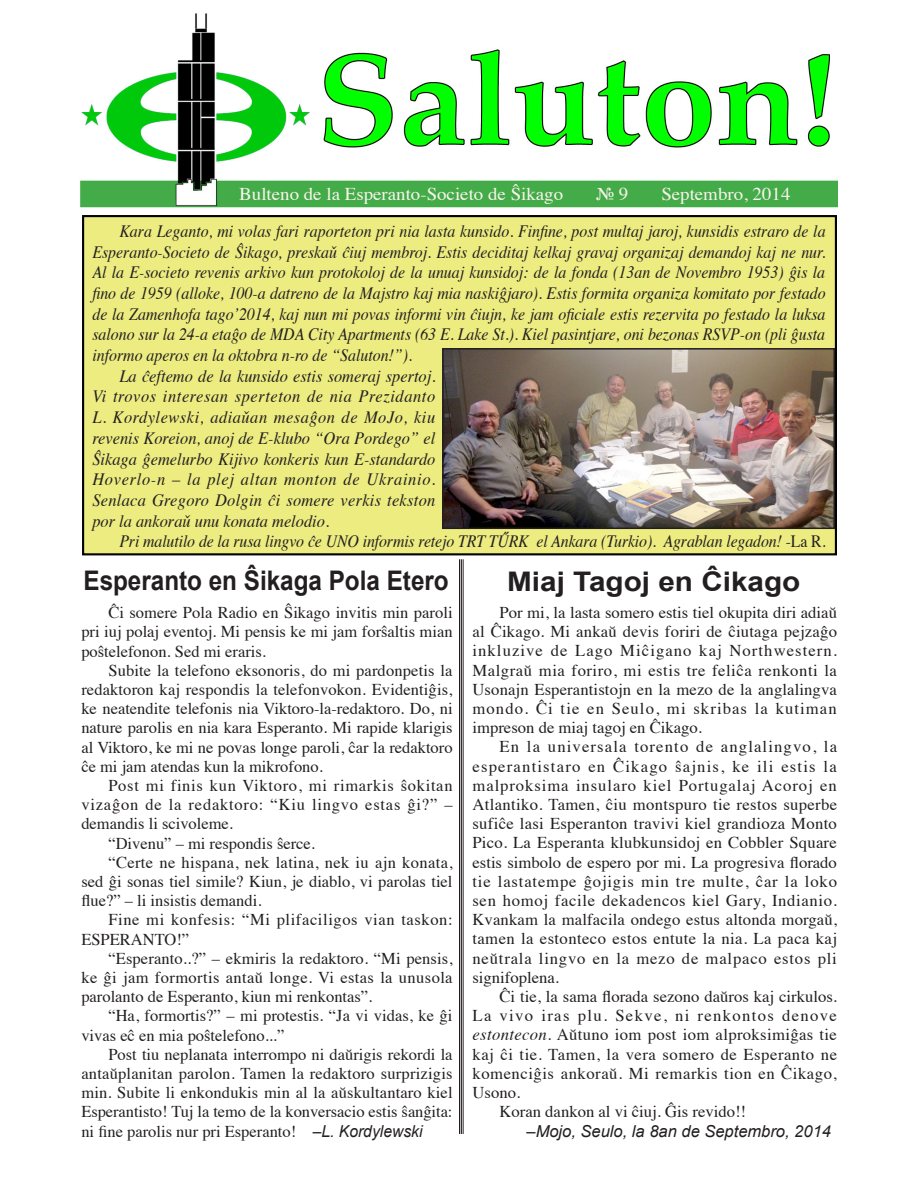
<style>
.page{position:relative;width:918px;height:1188px;background:#fff}
.page>*{position:absolute;margin:0;border:0;box-sizing:border-box;transform-origin:0 0}
.t1{font:700 27px "Arial";color:#231f20;scale:.9 1}
.t2{font:700 27px "Arial";color:#231f20;scale:1.1 1}
.t3{font:18px "Times";color:#faf4ed;scale:1.05 1}
.t4{font:italic 17.25px/20.7px "Times";color:#231f20;text-align:justify;scale:.92 1}
.t5{font:italic 17.25px/20.7px "Times";color:#231f20;text-align:justify;scale:.95 1}
.t6{font:16.5px/19.2px "Times";color:#231f20;text-align:justify}
.t7{font:16.5px/19.2px "Times";letter-spacing:.035em;color:#231f20}
.t8{font:italic 16.5px "Arial";color:#231f20}
.s1{font-style:normal}
.s2{font-family:"Arial";font-style:italic}
.s3{font-style:italic}
</style>
<div class="page">
<img style="left:80px;top:13px;width:757px;height:195px">
<div style="left:83px;top:216px;width:753px;height:338px;background:#ecec80"></div>
<div style="left:82px;top:215px;width:755px;height:340px;border:2px solid #030303"></div>
<hr style="left:459px;top:559px;width:1px;height:575px;background:#231f20">
<hr style="left:461px;top:559px;width:1px;height:575px;background:#231f20">
<hr style="left:463px;top:559px;width:1px;height:575px;background:#231f20">
<img style="left:445px;top:351px;width:387px;height:175px">
<div style="left:442px;top:348px;width:393px;height:181px;border:2px solid #231f20"></div>
<p class="t3" style="left:239px;top:177px;width:310px">Bulteno de la Esperanto-Societo de Ŝikago</p>
<p class="t3" style="left:596px;top:177px;width:32px">№ 9</p>
<p class="t3" style="left:661px;top:177px;width:124px">Septembro, 2014</p>
<p class="t4" style="left:92px;top:220px;width:799px;text-indent:27px">Kara Leganto, mi volas fari raporteton pri nia lasta kunsido. Finfine, post multaj jaroj, kunsidis estraro de la Esperanto-Societo de Ŝikago, preskaǔ ĉiuj membroj. Estis deciditaj kelkaj gravaj organizaj demandoj kaj ne nur.<br>Al la E-societo revenis arkivo kun protokoloj de la unuaj kunsidoj: de la fonda (13an de Novembro 1953) ĝis la fino de 1959 (alloke, 100-a datreno de la Majstro kaj mia naskiĝjaro). Estis formita organiza komitato por festado de la Zamenhofa tago’2014, kaj nun mi povas informi vin ĉiujn, ke jam oficiale estis rezervita po festado la luksa salono sur la 24-a etaĝo de MDA City Apartments (63 E. Lake St.). Kiel pasintjare, oni bezonas RSVP-on (pli ĝusta informo aperos en la oktobra n-ro de “Saluton!”).</p>
<p class="t5" style="left:92px;top:365px;width:363px;text-indent:27px">La ĉeftemo de la kunsido estis someraj spertoj.<br>Vi trovos interesan sperteton de nia Prezidanto L. Kordylewski, adiaǔan mesaĝon de MoJo, kiu revenis Koreion, anoj de E-klubo “Ora Pordego” el Ŝikaga ĝemelurbo Kijivo konkeris kun E-standardo Hoverlo-n – la plej altan monton de Ukrainio.<br>Senlaca Gregoro Dolgin ĉi somere verkis tekston por la ankoraǔ unu konata melodio.</p>
<p class="t4" style="left:119px;top:530px;width:769px">Pri malutilo de la rusa lingvo ĉe UNO informis retejo TRT TŰRK el Ankara (Turkio). Agrablan legadon! <span class="s1">-La R.</span></p>
<p class="t1" style="left:83px;top:563px;width:407px">Esperanto en Ŝikaga Pola Etero</p>
<p class="t6" style="left:81px;top:602px;width:373px;text-indent:27px">Ĉi somere Pola Radio en Ŝikago invitis min paroli pri iuj polaj eventoj. Mi pensis ke mi jam forŝaltis mian poŝtelefonon. Sed mi eraris.</p>
<p class="t6" style="left:81px;top:659px;width:373px;text-indent:27px">Subite la telefono eksonoris, do mi pardonpetis la redaktoron kaj respondis la telefonvokon. Evidentiĝis, ke neatendite telefonis nia Viktoro-la-redaktoro. Do, ni nature parolis en nia kara Esperanto. Mi rapide klarigis al Viktoro, ke mi ne povas longe paroli, ĉar la redaktoro ĉe mi jam atendas kun la mikrofono.</p>
<p class="t6" style="left:81px;top:774px;width:373px;text-indent:27px">Post mi finis kun Viktoro, mi rimarkis ŝokitan vizaĝon de la redaktoro: “Kiu lingvo estas ĝi?” – demandis li scivoleme.</p>
<p class="t6" style="left:108px;top:832px;width:208px">“Divenu” – mi respondis ŝerce.</p>
<p class="t6" style="left:81px;top:851px;width:373px;text-indent:27px">“Certe ne hispana, nek latina, nek iu ajn konata, sed ĝi sonas tiel simile? Kiun, je diablo, vi parolas tiel flue?” – li insistis demandi.</p>
<p class="t7" style="left:81px;top:909px;width:373px;text-indent:27px">Fine mi konfesis: “Mi plifaciligos vian taskon:<br>ESPERANTO!”</p>
<p class="t6" style="left:81px;top:947px;width:373px;text-indent:27px">“Esperanto..?” – ekmiris la redaktoro. “Mi pensis, ke ĝi jam formortis antaŭ longe. Vi estas la unusola parolanto de Esperanto, kiun mi renkontas”.</p>
<p class="t6" style="left:81px;top:1005px;width:373px;text-indent:27px">“Ha, formortis?” – mi protestis. “Ja vi vidas, ke ĝi vivas eĉ en mia poŝtelefono...”</p>
<p class="t6" style="left:81px;top:1043px;width:373px;text-indent:27px">Post tiu neplanata interrompo ni daŭrigis rekordi la antaŭplanitan parolon. Tamen la redaktoro surprizigis min. Subite li enkondukis min al la aŭskultantaro kiel Esperantisto! Tuj la temo de la konversacio estis ŝanĝita: ni fine parolis nur pri Esperanto! <span class="s2">–L. Kordylewski</span></p>
<p class="t2" style="left:507px;top:563px;width:268px">Miaj Tagoj en Ĉikago</p>
<p class="t6" style="left:472px;top:602px;width:366px;text-indent:27px">Por mi, la lasta somero estis tiel okupita diri adiaŭ al Ĉikago. Mi ankaŭ devis foriri de ĉiutaga pejzaĝo inkluzive de Lago Miĉigano kaj Northwestern.<br>Malgraŭ mia foriro, mi estis tre feliĉa renkonti la Usonajn Esperantistojn en la mezo de la anglalingva mondo. Ĉi tie en Seulo, mi skribas la kutiman impreson de miaj tagoj en Ĉikago.</p>
<p class="t6" style="left:472px;top:736px;width:366px;text-indent:27px">En la universala torento de anglalingvo, la esperantistaro en Ĉikago ŝajnis, ke ili estis la malproksima insularo kiel Portugalaj Acoroj en Atlantiko. Tamen, ĉiu montspuro tie restos superbe sufiĉe lasi Esperanton travivi kiel grandioza Monto Pico. La Esperanta klubkunsidoj en Cobbler Square estis simbolo de espero por mi. La progresiva florado tie lastatempe ĝojigis min tre multe, ĉar la loko sen homoj facile dekadencos kiel Gary, Indianio.<br>Kvankam la malfacila ondego estus altonda morgaŭ, tamen la estonteco estos entute la nia. La paca kaj neŭtrala lingvo en la mezo de malpaco estos pli signifoplena.</p>
<p class="t6" style="left:472px;top:986px;width:366px;text-indent:27px">Ĉi tie, la sama florada sezono daŭros kaj cirkulos.<br>La vivo iras plu. Sekve, ni renkontos denove <span class="s3">estontecon</span>. Aŭtuno iom post iom alproksimiĝas tie kaj ĉi tie. Tamen, la vera somero de Esperanto ne komenciĝis ankoraŭ. Mi remarkis tion en Ĉikago, Usono.</p>
<p class="t6" style="left:500px;top:1101px;width:248px">Koran dankon al vi ĉiuj. Ĝis revido!!</p>
<p class="t8" style="left:526px;top:1120px;width:306px">–Mojo, Seulo, la 8an de Septembro, 2014</p>
</div>
